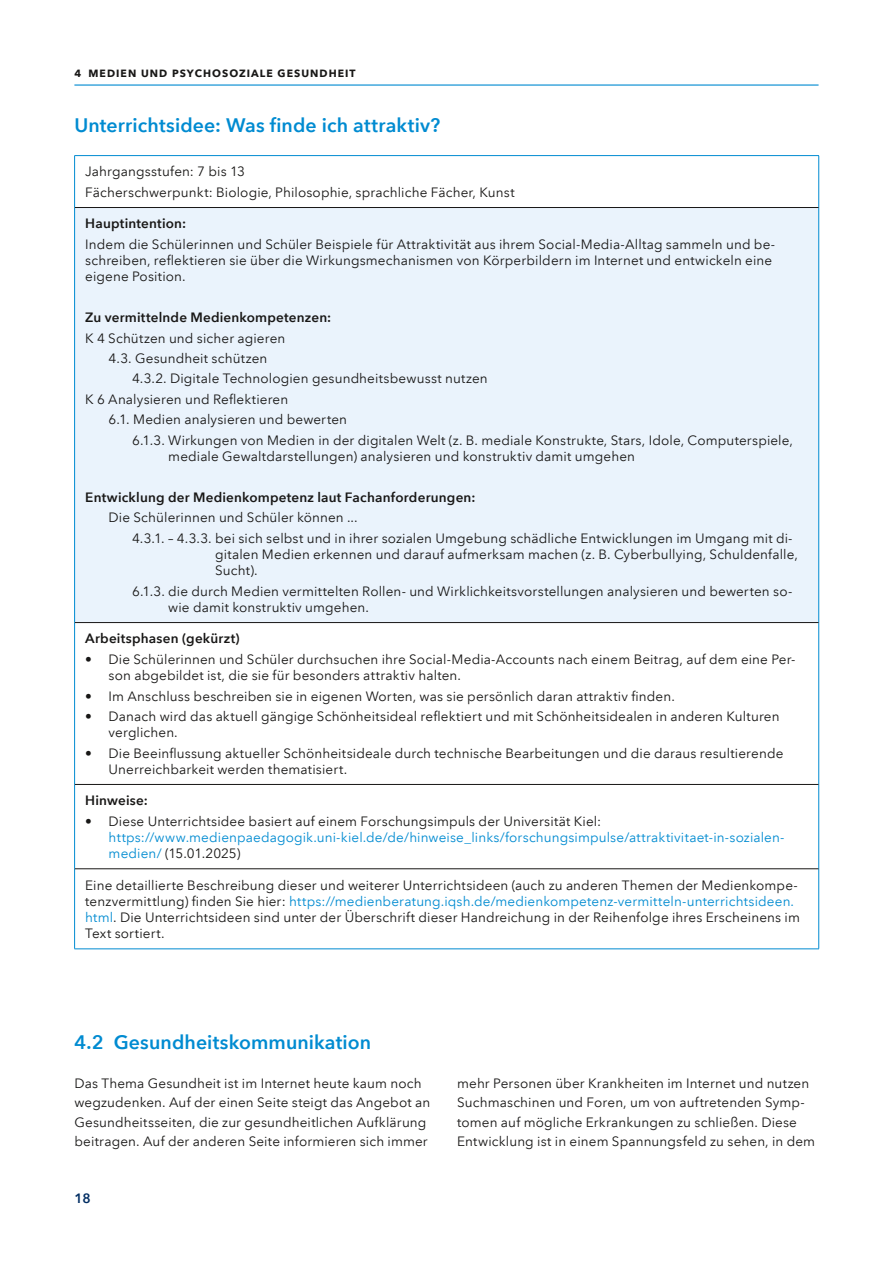
<style>
.page{position:relative;width:893px;height:1263px;background:#fff}
.page>*{position:absolute;margin:0;border:0;box-sizing:border-box;transform-origin:0 0}
.Überschrift_Sub_1{font:600 19.5px "Avenir Next LT Pro";letter-spacing:.01em;color:#008bd1}
.Überschrift_2{font:600 19.5px "Avenir Next LT Pro";letter-spacing:.005em;color:#008bd1}
.Tabelle_Rumpf{font:13.5px/16.2px "Avenir Next LT Pro";letter-spacing:.01em;color:#181716}
.Fließtext{font:13.5px/19.5px "Avenir Next LT Pro";letter-spacing:.01em;color:#181716}
.t1{font:13.5px/16.2px "Avenir Next LT Pro";letter-spacing:.01em;color:#008bd1}
.Tabelle_Rumpf-2{font:600 13.5px "Avenir Next LT Pro";letter-spacing:.015em;color:#181716}
.t2{font:600 13.5px "Avenir Next LT Pro";color:#002d62}
.t3{font:700 10.5px "Avenir Next LT Pro";letter-spacing:.1em;color:#181716}
.s1{color:#181716}
.s2{color:#008bd1}
</style>
<div class="page">
<div style="left:75px;top:207px;width:744px;height:415px;background:#eaf3fc"></div>
<hr style="left:74px;top:155px;width:745px;height:1px;background:#008bd1">
<hr style="left:74px;top:156px;width:1px;height:51px;background:#008bd1">
<hr style="left:818px;top:156px;width:1px;height:51px;background:#008bd1">
<hr style="left:74px;top:207px;width:1px;height:415px;background:#008bd1">
<hr style="left:818px;top:207px;width:1px;height:415px;background:#008bd1">
<hr style="left:74px;top:622px;width:1px;height:162px;background:#008bd1">
<hr style="left:818px;top:622px;width:1px;height:162px;background:#008bd1">
<hr style="left:74px;top:784px;width:1px;height:85px;background:#008bd1">
<hr style="left:818px;top:784px;width:1px;height:85px;background:#008bd1">
<hr style="left:74px;top:869px;width:1px;height:80px;background:#008bd1">
<hr style="left:818px;top:869px;width:1px;height:80px;background:#008bd1">
<hr style="left:74px;top:948px;width:745px;height:1px;background:#008bd1">
<hr style="left:75px;top:207px;width:744px;height:1px;background:#181716">
<hr style="left:75px;top:622px;width:744px;height:1px;background:#181716">
<hr style="left:75px;top:784px;width:744px;height:1px;background:#181716">
<hr style="left:75px;top:868px;width:744px;height:1px;background:#181716">
<hr style="left:74px;top:84px;width:745px;height:2px;background:#008bd1">
<p class="t3" style="left:74px;top:66px;width:185px">4 MEDIEN UND PSYCHOSOZIALE</p>
<p class="t3" style="left:278px;top:66px;width:51px">GESUNDHE</p>
<p class="t3" style="left:345px;top:66px;width:10px">IT</p>
<p class="Überschrift_Sub_1" style="left:74px;top:113px;width:367px">Unterrichtsidee: Was finde ich attraktiv?</p>
<p class="Tabelle_Rumpf" style="left:85px;top:164px;width:161px">Jahrgangsstufen: 7 bis 13</p>
<p class="Tabelle_Rumpf" style="left:85px;top:184px;width:431px">Fächerschwerpunkt: Biologie, Philosophie, sprachliche Fächer, Kunst</p>
<p class="Tabelle_Rumpf-2" style="left:85px;top:215px;width:102px">Hauptintention:</p>
<p class="Tabelle_Rumpf" style="left:85px;top:236px;width:691px">Indem die Schülerinnen und Schüler Beispiele für Attraktivität aus ihrem Social-Media-Alltag sammeln und be&shy;schreiben, reflektieren sie über die Wirkungsmechanismen von Körperbildern im Internet und entwickeln eine eigene Position.</p>
<p class="Tabelle_Rumpf-2" style="left:85px;top:309px;width:248px">Zu vermittelnde Medienkompetenzen:</p>
<p class="Tabelle_Rumpf" style="left:85px;top:330px;width:202px">K 4 Schützen und sicher agieren</p>
<p class="Tabelle_Rumpf" style="left:109px;top:350px;width:160px">4.3. Gesundheit schützen</p>
<p class="Tabelle_Rumpf" style="left:132px;top:371px;width:357px">4.3.2. Digitale Technologien gesundheitsbewusst nutzen</p>
<p class="Tabelle_Rumpf" style="left:85px;top:391px;width:205px">K 6 Analysieren und Reflektieren</p>
<p class="Tabelle_Rumpf" style="left:109px;top:412px;width:240px">6.1. Medien analysieren und bewerten</p>
<p class="Tabelle_Rumpf" style="left:168px;top:432px;width:626px;text-indent:-36px">6.1.3. Wirkungen von Medien in der digitalen Welt (z. B. mediale Konstrukte, Stars, Idole, Computerspiele, mediale Gewaltdarstellungen) analysieren und konstruktiv damit umgehen</p>
<p class="Tabelle_Rumpf-2" style="left:85px;top:489px;width:392px">Entwicklung der Medienkompetenz laut Fachanforderungen:</p>
<p class="Tabelle_Rumpf" style="left:109px;top:510px;width:250px">Die Schülerinnen und Schüler können ...</p>
<p class="Tabelle_Rumpf" style="left:215px;top:530px;width:584px;text-indent:-83px">4.3.1. – 4.3.3. bei sich selbst und in ihrer sozialen Umgebung schädliche Entwicklungen im Umgang mit di&shy;gitalen Medien erkennen und darauf aufmerksam machen (z. B. Cyberbullying, Schuldenfalle,<br>Sucht).</p>
<p class="Tabelle_Rumpf" style="left:168px;top:583px;width:626px;text-indent:-36px">6.1.3. die durch Medien vermittelten Rollen- und Wirklichkeitsvorstellungen analysieren und bewerten so&shy;wie damit konstruktiv umgehen.</p>
<p class="Tabelle_Rumpf-2" style="left:85px;top:630px;width:156px">Arbeitsphasen (gekürzt)</p>
<p class="Tabelle_Rumpf" style="left:109px;top:651px;width:688px;text-indent:-23px">• Die Schülerinnen und Schüler durchsuchen ihre Social-Media-Accounts nach einem Beitrag, auf dem eine Per&shy;son abgebildet ist, die sie für besonders attraktiv halten.</p>
<p class="Tabelle_Rumpf" style="left:85px;top:688px;width:591px">• Im Anschluss beschreiben sie in eigenen Worten, was sie persönlich daran attraktiv finden.</p>
<p class="Tabelle_Rumpf" style="left:109px;top:708px;width:672px;text-indent:-23px">• Danach wird das aktuell gängige Schönheitsideal reflektiert und mit Schönheitsidealen in anderen Kulturen verglichen.</p>
<p class="Tabelle_Rumpf" style="left:109px;top:745px;width:676px;text-indent:-23px">• Die Beeinflussung aktueller Schönheitsideale durch technische Bearbeitungen und die daraus resultierende<br>Unerreichbarkeit werden thematisiert.</p>
<p class="Tabelle_Rumpf-2" style="left:85px;top:792px;width:64px">Hinweise:</p>
<p class="t1" style="left:109px;top:813px;width:677px;text-indent:-23px"><span class="s1">• Diese Unterrichtsidee basiert auf einem Forschungsimpuls der Universität Kiel: </span>https://www.medienpaedagogik.uni-kiel.de/de/hinweise_links/forschungsimpulse/attraktivitaet-in-sozialen&shy;medien/ <span class="s1">(15.01.2025)</span></p>
<p class="Tabelle_Rumpf" style="left:85px;top:877px;width:716px">Eine detaillierte Beschreibung dieser und weiterer Unterrichtsideen (auch zu anderen Themen der Medienkompe&shy;tenzvermittlung) finden Sie hier: <span class="s2">https://medienberatung.iqsh.de/medienkompetenz-vermitteln-unterrichtsideen. html</span>. Die Unterrichtsideen sind unter der Überschrift dieser Handreichung in der Reihenfolge ihres Erscheinens im Text sortiert.</p>
<h2 class="Überschrift_2" style="left:74px;top:1030px;width:298px">4.2 Gesundheitskommunikation</h2>
<p class="Fließtext" style="left:74px;top:1073px;width:357px">Das Thema Gesundheit ist im Internet heute kaum noch wegzudenken. Auf der einen Seite steigt das Angebot an Gesundheitsseiten, die zur gesundheitlichen Aufklärung beitragen. Auf der anderen Seite informieren sich immer</p>
<p class="Fließtext" style="left:457px;top:1073px;width:360px">mehr Personen über Krankheiten im Internet und nutzen Suchmaschinen und Foren, um von auftretenden Symp&shy;tomen auf mögliche Erkrankungen zu schließen. Diese Entwicklung ist in einem Spannungsfeld zu sehen, in dem</p>
<p class="t2" style="left:74px;top:1190px;width:18px">18</p>
</div>
